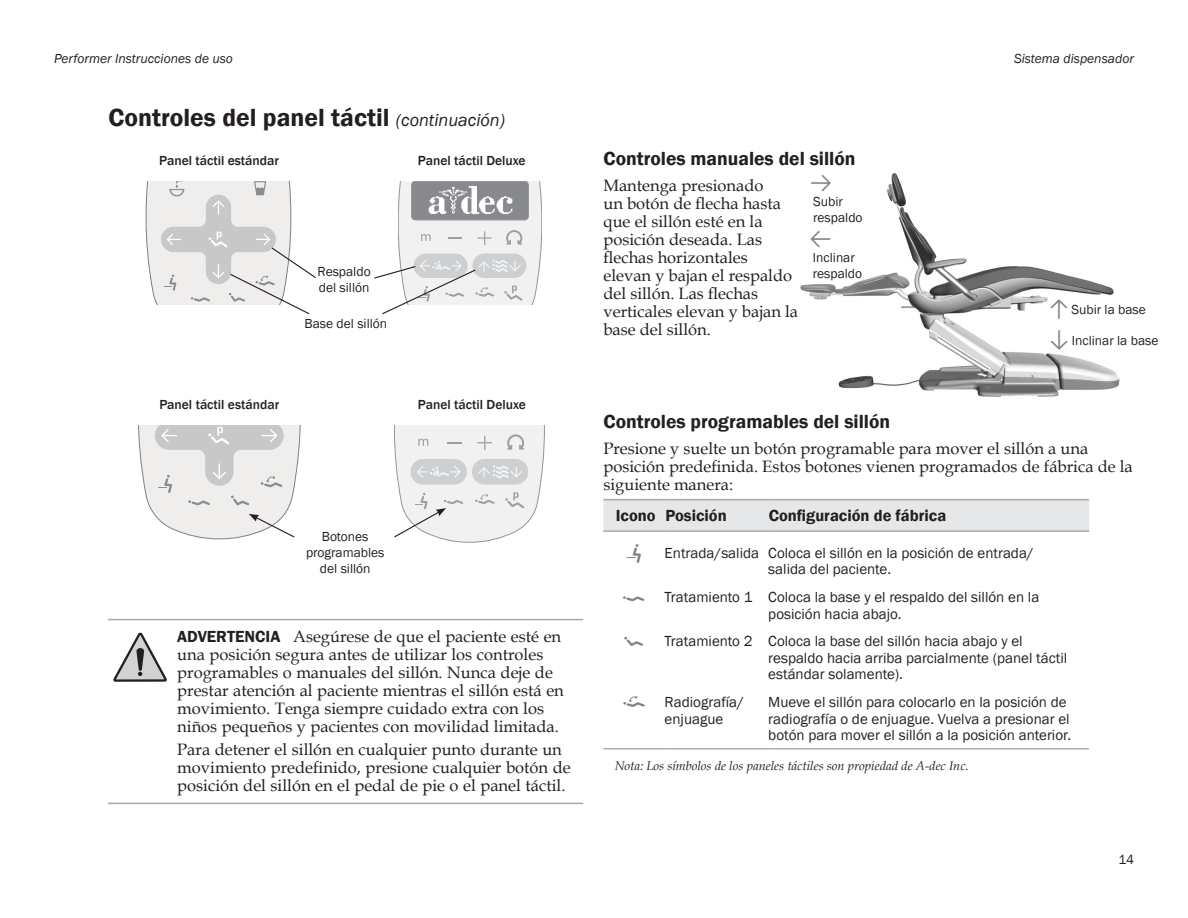
<style>
.page{position:relative;width:1188px;height:918px;background:#fff}
.page>*{position:absolute;margin:0;border:0;box-sizing:border-box;transform-origin:0 0}
.Heading_2{font:600 25.5px "Franklin Gothic";color:#231f20}
.Heading_3{font:600 19.5px "Franklin Gothic";color:#231f20}
.Warning_text{font:16.5px/18px "Book Antiqua";color:#231f20}
.Body_Text_-_2nd_Colu{font:16.5px/18px "Book Antiqua";color:#231f20}
.Table_Heading{font:600 16.5px "Franklin Gothic";color:#231f20}
.Callout{font:16.5px "Adec Touch Pad";color:#808285}
.Table_Text{font:15px/16.5px "Franklin Gothic";color:#231f20}
.Table_Text-2{font:15px "Adec Touch Pad";color:#808285}
.Callout-2{font:13.5px/15.8px "Franklin Gothic";color:#231f20}
.Callout-3{font:500 13.5px "Franklin Gothic";color:#231f20}
.t1{font:italic 13.5px "Franklin Gothic";color:#231f20}
.Note_-_Legal_Text{font:italic 12.75px "Book Antiqua";color:#231f20}
.s1{font-weight:400;font-style:italic;font-size:18px}
.s2{font-family:"Franklin Gothic";font-weight:600}
.s3{font-family:"Adec Touch Pad";font-size:16.5px;color:#808285}
</style>
<div class="page">
<div style="left:603px;top:500px;width:486px;height:30px;background:#e6e7e9"></div>
<hr style="left:603px;top:499px;width:62px;height:1px;background:#a8a9ad">
<hr style="left:665px;top:499px;width:103px;height:1px;background:#a8a9ad">
<hr style="left:768px;top:499px;width:321px;height:1px;background:#a8a9ad">
<hr style="left:603px;top:530px;width:62px;height:2px;background:#a8a9ad">
<hr style="left:665px;top:530px;width:103px;height:2px;background:#a8a9ad">
<hr style="left:768px;top:530px;width:321px;height:2px;background:#a8a9ad">
<hr style="left:603px;top:748px;width:62px;height:2px;background:#acadb1">
<hr style="left:665px;top:748px;width:103px;height:2px;background:#acadb1">
<hr style="left:768px;top:748px;width:321px;height:2px;background:#acadb1">
<hr style="left:173px;top:619px;width:410px;height:1px;background:#a8a9ad">
<hr style="left:173px;top:803px;width:410px;height:1px;background:#a8a9ad">
<hr style="left:108px;top:619px;width:65px;height:1px;background:#a8a9ad">
<hr style="left:108px;top:803px;width:65px;height:1px;background:#a8a9ad">
<svg style="left:114px;top:633px;width:52px;height:49px"></svg>
<svg style="left:146px;top:181px;width:170px;height:134px"></svg>
<svg style="left:374px;top:181px;width:168px;height:134px"></svg>
<svg style="left:138px;top:425px;width:163px;height:114px;background:#e5e4e4"></svg>
<svg style="left:394px;top:425px;width:151px;height:117px"></svg>
<img style="left:800px;top:173px;width:320px;height:224px">
<p class="t1" style="left:54px;top:50px;width:181px">Performer Instrucciones de uso</p>
<p class="t1" style="left:1014px;top:50px;width:121px">Sistema dispensador</p>
<p class="Heading_2" style="left:108px;top:102px;width:398px">Controles del panel táctil <span class="s1">(continuación)</span></p>
<p class="Callout-3" style="left:159px;top:152px;width:121px">Panel táctil estándar</p>
<p class="Callout-3" style="left:418px;top:152px;width:109px">Panel táctil Deluxe</p>
<p class="Callout-2" style="left:318px;top:264px;width:55px">Respaldo del sillón</p>
<p class="Callout-2" style="left:305px;top:316px;width:84px">Base del sillón</p>
<p class="Callout-3" style="left:159px;top:396px;width:121px">Panel táctil estándar</p>
<p class="Callout-3" style="left:418px;top:396px;width:109px">Panel táctil Deluxe</p>
<p class="Callout-2" style="left:306px;top:529px;width:80px;text-align:center">Botones programables del sillón</p>
<p class="Warning_text" style="left:177px;top:627px;width:388px"><span class="s2">ADVERTENCIA</span> Asegúrese de que el paciente esté en una posición segura antes de utilizar los controles programables o manuales del sillón. Nunca deje de prestar atención al paciente mientras el sillón está en movimiento. Tenga siempre cuidado extra con los niños pequeños y pacientes con movilidad limitada.</p>
<p class="Warning_text" style="left:177px;top:740px;width:395px">Para detener el sillón en cualquier punto durante un movimiento predefinido, presione cualquier botón de posición del sillón en el pedal de pie o el panel táctil.</p>
<p class="Heading_3" style="left:603px;top:147px;width:254px">Controles manuales del sillón</p>
<p class="Body_Text_-_2nd_Colu" style="left:603px;top:176px;width:196px">Mantenga presionado<br>un botón de flecha hasta que el sillón esté en la posición deseada. Las flechas horizontales elevan y bajan el respaldo del sillón. Las flechas verticales elevan y bajan la base del sillón.</p>
<p class="Callout" style="left:811px;top:173px;width:23px">&gt;</p>
<p class="Callout-2" style="left:813px;top:194px;width:51px">Subir respaldo</p>
<p class="Callout" style="left:810px;top:229px;width:23px">&lt;</p>
<p class="Callout-2" style="left:813px;top:250px;width:51px">Inclinar respaldo</p>
<p class="Callout-2" style="left:1050px;top:302px;width:97px"><span class="s3">,</span> Subir la base</p>
<p class="Callout-2" style="left:1050px;top:333px;width:110px"><span class="s3">.</span> Inclinar la base</p>
<p class="Heading_3" style="left:603px;top:410px;width:288px">Controles programables del sillón</p>
<p class="Body_Text_-_2nd_Colu" style="left:603px;top:439px;width:531px">Presione y suelte un botón programable para mover el sillón a una posición predefinida. Estos botones vienen programados de fábrica de la siguiente manera:</p>
<p class="Table_Heading" style="left:616px;top:506px;width:41px">Icono</p>
<p class="Table_Heading" style="left:665px;top:506px;width:63px">Posición</p>
<p class="Table_Heading" style="left:769px;top:506px;width:179px">Configuración de fábrica</p>
<p class="Table_Text-2" style="left:626px;top:544px;width:17px">O</p>
<p class="Table_Text" style="left:665px;top:545px;width:96px">Entrada/salida</p>
<p class="Table_Text" style="left:768px;top:545px;width:267px">Coloca el sillón en la posición de entrada/ salida del paciente.</p>
<p class="Table_Text-2" style="left:623px;top:589px;width:24px">R</p>
<p class="Table_Text" style="left:665px;top:589px;width:90px">Tratamiento 1</p>
<p class="Table_Text" style="left:768px;top:589px;width:272px">Coloca la base y el respaldo del sillón en la posición hacia abajo.</p>
<p class="Table_Text-2" style="left:624px;top:633px;width:22px">Q</p>
<p class="Table_Text" style="left:665px;top:633px;width:90px">Tratamiento 2</p>
<p class="Table_Text" style="left:768px;top:633px;width:300px">Coloca la base del sillón hacia abajo y el respaldo hacia arriba parcialmente (panel táctil estándar solamente).</p>
<p class="Table_Text-2" style="left:623px;top:694px;width:24px">S</p>
<p class="Table_Text" style="left:665px;top:694px;width:81px">Radiografía/ enjuague</p>
<p class="Table_Text" style="left:768px;top:694px;width:304px">Mueve el sillón para colocarlo en la posición de radiografía o de enjuague. Vuelva a presionar el botón para mover el sillón a la posición anterior.</p>
<p class="Note_-_Legal_Text" style="left:615px;top:756px;width:356px">Nota: Los símbolos de los paneles táctiles son propiedad de A-dec Inc.</p>
<p class="Callout-2" style="left:1119px;top:852px;width:17px">14</p>
</div>
